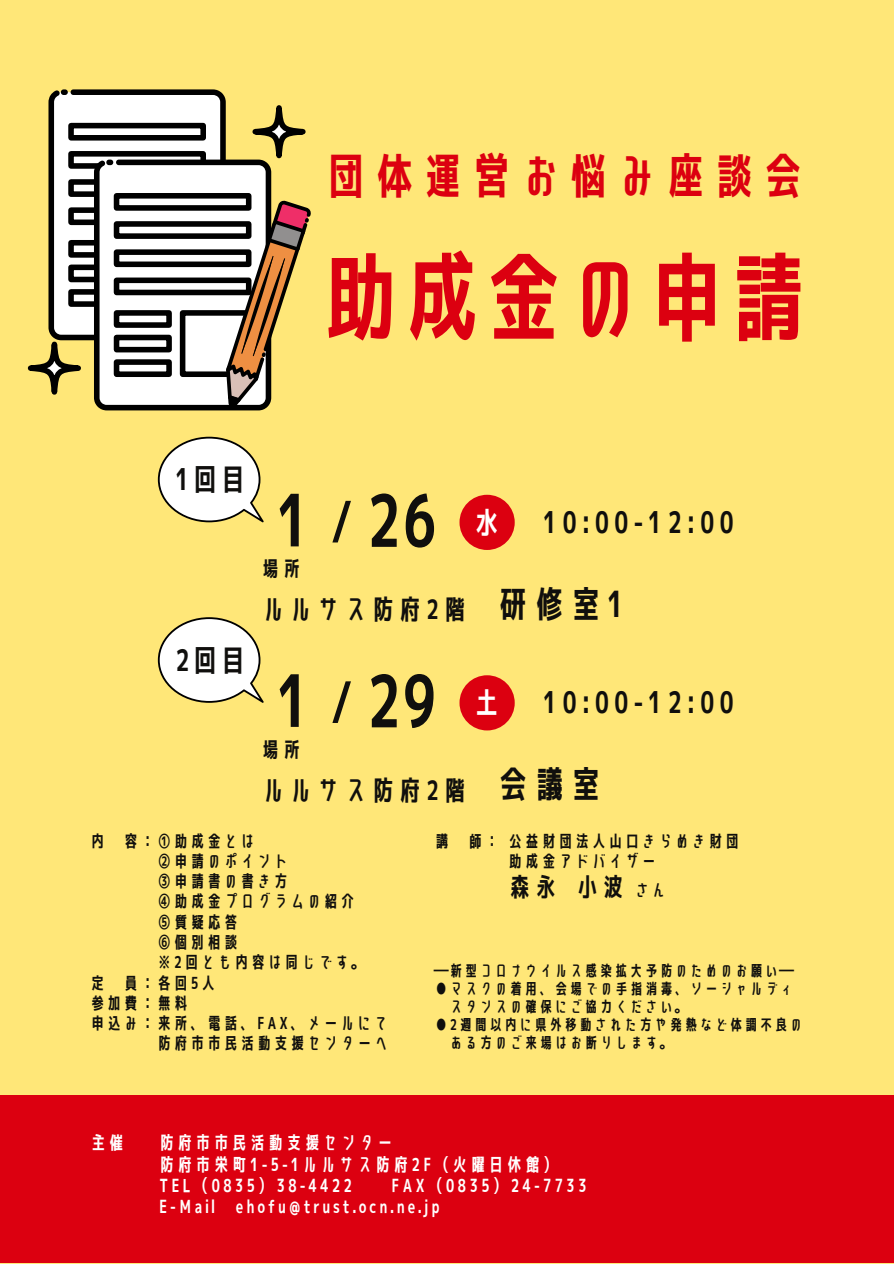
<style>
.page{position:relative;width:894px;height:1264px;background:#fff}
.page>*{position:absolute;margin:0;border:0;box-sizing:border-box;transform-origin:0 0}
.t1{font:96.15px "Senobi Gothic Bold";letter-spacing:-.15em;color:#dc0010}
.t2{font:72px "Senobi Gothic Bold";color:#100f0d}
.t3{font:54px "Senobi Gothic Bold";color:#100f0d}
.t4{font:48px "Senobi Gothic Bold";letter-spacing:.01em;color:#dc0010}
.t5{font:36px "Senobi Gothic Bold";letter-spacing:.01em;color:#100f0d}
.t6{font:30px "Senobi Gothic Bold";letter-spacing:.01em;color:#100f0d}
.t7{font:30px "Senobi Gothic Bold";color:#fff}
.t8{font:27px "Senobi Gothic Bold";letter-spacing:.01em;color:#100f0d}
.t9{font:25.5px "Senobi Gothic Bold";color:#100f0d}
.t10{font:21px "Senobi Gothic Bold";color:#100f0d}
.t11{font:18px "Senobi Gothic Bold";letter-spacing:.01em;color:#fff}
.t12{font:16.5px "Senobi Gothic Bold";letter-spacing:.01em;color:#100f0d}
.t13{font:15px "Senobi Gothic Bold";color:#100f0d}
</style>
<div class="page">
<div style="left:0;top:0;width:893px;height:1263px;background:#ffe778"></div>
<div style="left:459px;top:495px;width:55px;height:55px;background:#dc0010;border-radius:50%"></div>
<svg style="left:158px;top:437px;width:106px;height:85px"></svg>
<div style="left:459px;top:675px;width:55px;height:55px;background:#dc0010;border-radius:50%"></div>
<svg style="left:158px;top:617px;width:106px;height:85px"></svg>
<svg style="left:31px;top:344px;width:47px;height:48px"></svg>
<div style="left:28px;top:341px;width:53px;height:54px;border:6px solid #000;border-radius:50%"></div>
<svg style="left:48px;top:89px;width:263px;height:321px"></svg>
<div style="left:0;top:1095px;width:893px;height:168px;background:#dc0010"></div>
<p class="t4" style="left:322px;top:143px;width:486px">団体運営お悩み座談会</p>
<p class="t1" style="left:312px;top:231px;width:505px">助成金の申請</p>
<p class="t6" style="left:173px;top:459px;width:77px">1回目</p>
<p class="t6" style="left:173px;top:639px;width:77px">2回目</p>
<p class="t2" style="left:271px;top:471px;width:48px">1</p>
<p class="t3" style="left:327px;top:483px;width:31px">/</p>
<p class="t2" style="left:361px;top:471px;width:83px">26</p>
<p class="t10" style="left:260px;top:554px;width:44px">場所</p>
<p class="t8" style="left:260px;top:590px;width:210px">ルルサス防府2階</p>
<p class="t7" style="left:471px;top:501px;width:32px">水</p>
<p class="t6" style="left:540px;top:501px;width:197px">10:00-12:00</p>
<p class="t5" style="left:495px;top:579px;width:134px">研修室1</p>
<p class="t2" style="left:271px;top:651px;width:48px">1</p>
<p class="t3" style="left:327px;top:664px;width:31px">/</p>
<p class="t2" style="left:361px;top:651px;width:83px">29</p>
<p class="t10" style="left:260px;top:734px;width:44px">場所</p>
<p class="t8" style="left:260px;top:771px;width:210px">ルルサス防府2階</p>
<p class="t7" style="left:471px;top:682px;width:32px">土</p>
<p class="t6" style="left:540px;top:681px;width:197px">10:00-12:00</p>
<p class="t5" style="left:495px;top:759px;width:110px">会議室</p>
<p class="t12" style="left:89px;top:829px;width:168px">内 容：①助成金とは</p>
<p class="t12" style="left:156px;top:849px;width:135px">②申請のポイント</p>
<p class="t12" style="left:156px;top:869px;width:135px">③申請書の書き方</p>
<p class="t12" style="left:156px;top:890px;width:201px">④助成金プログラムの紹介</p>
<p class="t12" style="left:156px;top:910px;width:85px">⑤質疑応答</p>
<p class="t12" style="left:156px;top:930px;width:85px">⑥個別相談</p>
<p class="t12" style="left:156px;top:950px;width:212px">※2回とも内容は同じです。</p>
<p class="t12" style="left:89px;top:971px;width:129px">定 員：各回5人</p>
<p class="t12" style="left:89px;top:991px;width:101px">参加費：無料</p>
<p class="t12" style="left:89px;top:1011px;width:301px">申込み：来所、電話、FAX、メールにて</p>
<p class="t12" style="left:156px;top:1032px;width:235px">防府市市民活動支援センターへ</p>
<p class="t12" style="left:433px;top:829px;width:308px">講 師：公益財団法人山口きらめき財団</p>
<p class="t12" style="left:507px;top:849px;width:151px">助成金アドバイザー</p>
<p class="t9" style="left:507px;top:869px;width:120px">森永 小波</p>
<p class="t12" style="left:634px;top:878px;width:35px">さん</p>
<p class="t13" style="left:433px;top:960px;width:362px">―新型コロナウイルス感染拡大予防のためのお願い―</p>
<p class="t13" style="left:433px;top:978px;width:362px">●マスクの着用、会場での手指消毒、ソーシャルディ</p>
<p class="t13" style="left:448px;top:996px;width:242px">スタンスの確保にご協力ください。</p>
<p class="t13" style="left:433px;top:1014px;width:371px">●2週間以内に県外移動された方や発熱など体調不良の</p>
<p class="t13" style="left:448px;top:1032px;width:227px">ある方のご来場はお断りします。</p>
<p class="t11" style="left:89px;top:1130px;width:38px">主催</p>
<p class="t11" style="left:158px;top:1130px;width:238px">防府市市民活動支援センター</p>
<p class="t11" style="left:158px;top:1151px;width:403px">防府市栄町1-5-1ルルサス防府2F（火曜日休館）</p>
<p class="t11" style="left:158px;top:1173px;width:197px">TEL（0835）38-4422</p>
<p class="t11" style="left:390px;top:1173px;width:199px">FAX（0835）24-7733</p>
<p class="t11" style="left:158px;top:1194px;width:284px">E-Mail ehofu@trust.ocn.ne.jp</p>
</div>
